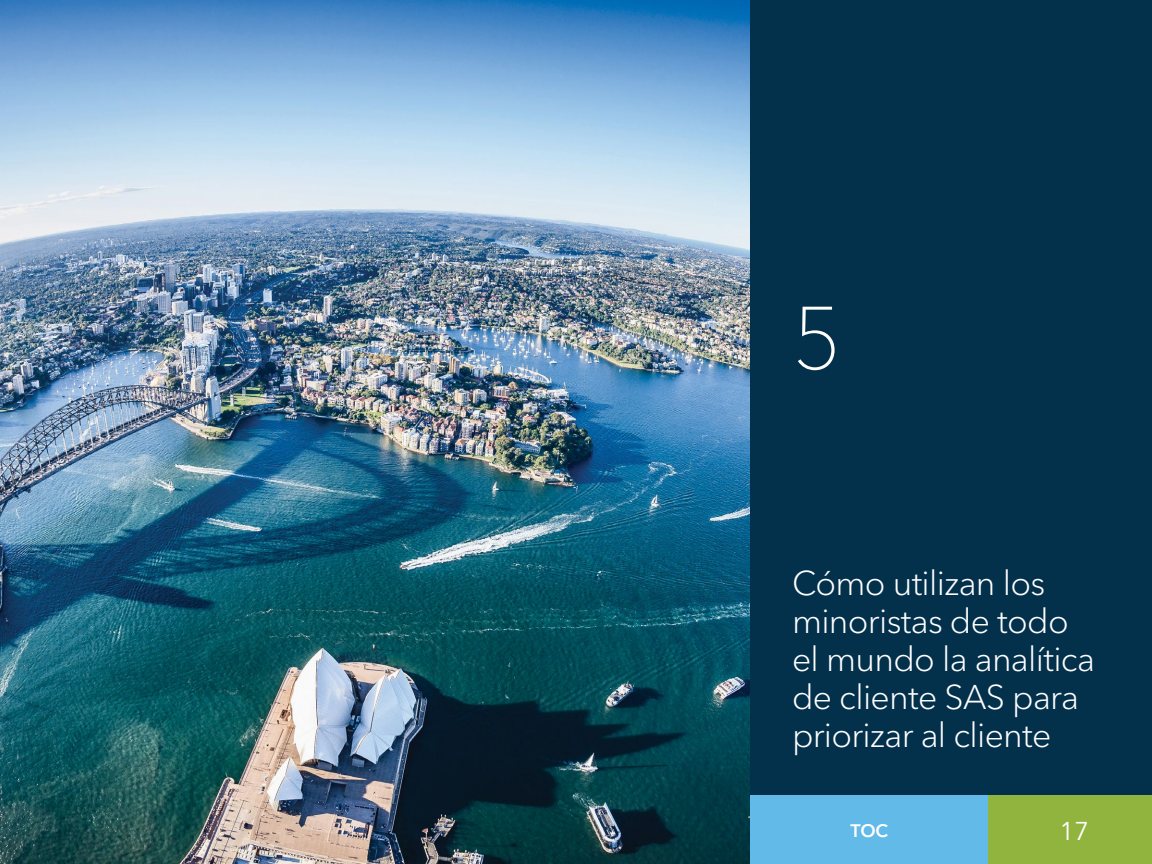
<style>
.page{position:relative;width:1152px;height:864px;background:#fff}
.page>*{position:absolute;margin:0;border:0;box-sizing:border-box;transform-origin:0 0}
.t1{font:100 88px "Avenir Next W1 G";color:#fff}
.t2{font:300 34px/38px "Avenir Next W1 G";letter-spacing:-.02em;color:#fff}
.t3{font:25.6px "Avenir Next W1 G";color:#fff}
.t4{font:600 18px "Avenir Next W1 G";color:#fff}
</style>
<div class="page">
<img style="left:0;top:0;width:750px;height:864px">
<div style="left:750px;top:0;width:402px;height:864px;background:#03314c"></div>
<div style="left:750px;top:796px;width:239px;height:68px;background:#62bae9"></div>
<div style="left:989px;top:796px;width:163px;height:68px;background:#90b43e"></div>
<h1 class="t1" style="left:792px;top:286px;width:51px">5</h1>
<p class="t2" style="left:792px;top:564px;width:305px">Cómo utilizan los minoristas de todo el mundo la analítica de cliente SAS para priorizar al cliente</p>
<p class="t4" style="left:851px;top:819px;width:39px">TOC</p>
<p class="t3" style="left:1059px;top:816px;width:31px">17</p>
</div>
